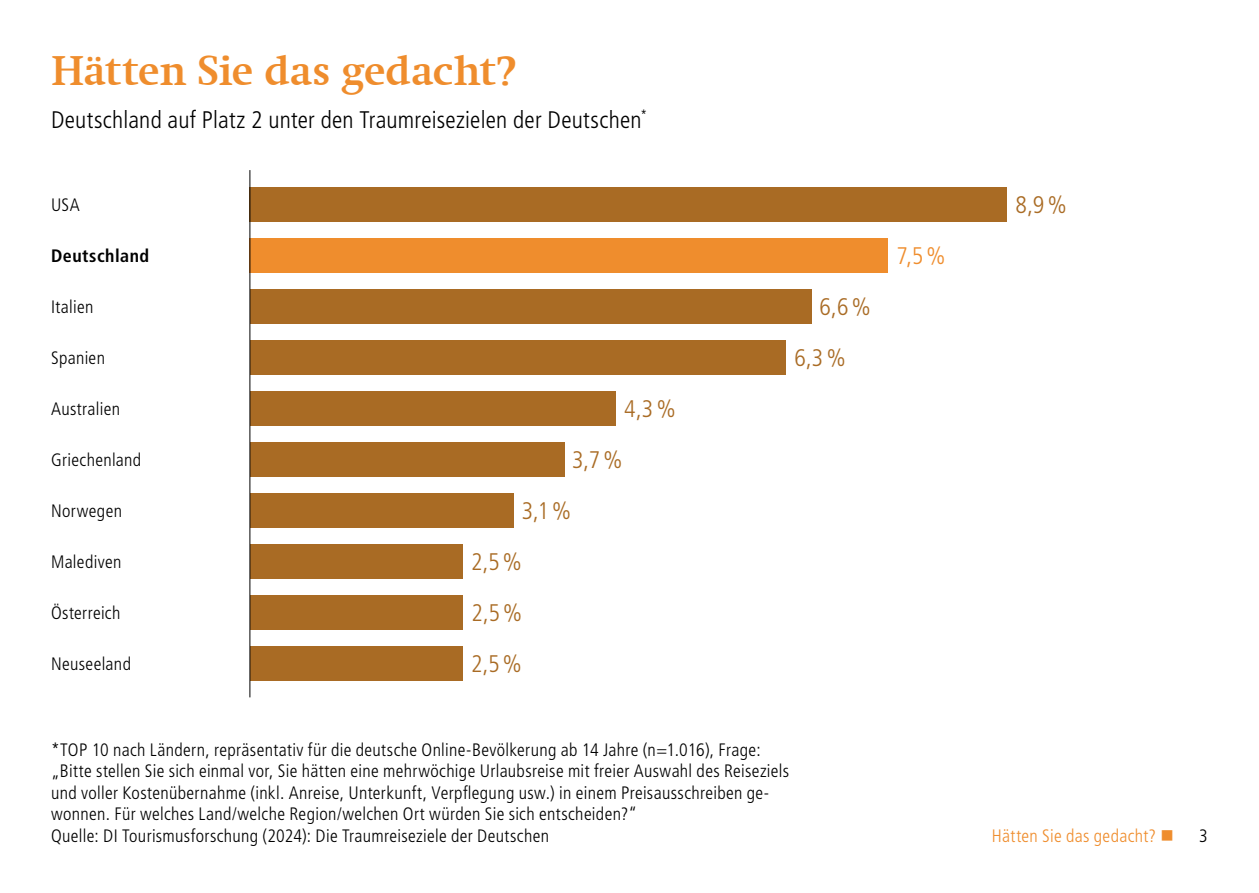
<style>
.page{position:relative;width:1259px;height:893px;background:#fff}
.page>*{position:absolute;margin:0;border:0;box-sizing:border-box;transform-origin:0 0}
.t1{font:700 42px "Swift Com";letter-spacing:-.01em;color:#ef8d2d}
.t2{font:300 condensed 24px "Frutiger LT Std";letter-spacing:.01em;color:#000}
.t3{font:300 condensed 24px/51px "Frutiger LT Std";color:#a96b24}
.t4{font:300 condensed 24px "Frutiger LT Std";color:#ef8d2d}
.t5{font:300 condensed 18px/21.6px "Frutiger LT Std";letter-spacing:.02em;color:#000}
.t6{font:300 condensed 18px "Frutiger LT Std";letter-spacing:.02em;color:#ef8d2d}
.t7{font:700 condensed 18px "Frutiger LT Std";letter-spacing:.03em;color:#000}
</style>
<div class="page">
<div style="left:250px;top:646px;width:212px;height:34px;background:#a96b24"></div>
<div style="left:250px;top:187px;width:757px;height:34px;background:#a96b24"></div>
<div style="left:250px;top:289px;width:561px;height:34px;background:#a96b24"></div>
<div style="left:250px;top:340px;width:536px;height:34px;background:#a96b24"></div>
<div style="left:250px;top:391px;width:365px;height:34px;background:#a96b24"></div>
<div style="left:250px;top:442px;width:314px;height:34px;background:#a96b24"></div>
<div style="left:250px;top:493px;width:263px;height:34px;background:#a96b24"></div>
<div style="left:250px;top:544px;width:212px;height:34px;background:#a96b24"></div>
<div style="left:250px;top:595px;width:212px;height:34px;background:#a96b24"></div>
<div style="left:250px;top:238px;width:638px;height:34px;background:#ef8d2d"></div>
<hr style="left:249px;top:170px;width:1px;height:527px;background:#000">
<h1 class="t1" style="left:51px;top:46px;width:466px">Hätten Sie das gedacht?</h1>
<h2 class="t2" style="left:51px;top:106px;width:598px">Deutschland auf Platz 2 unter den Traumreisezielen der Deutschen<sup>*</sup></h2>
<p class="t5" style="left:51px;top:194px;width:30px">USA</p>
<p class="t7" style="left:51px;top:245px;width:100px">Deutschland</p>
<p class="t5" style="left:51px;top:296px;width:44px">Italien</p>
<p class="t5" style="left:51px;top:347px;width:55px">Spanien</p>
<p class="t5" style="left:51px;top:398px;width:71px">Australien</p>
<p class="t5" style="left:51px;top:449px;width:92px">Griechenland</p>
<p class="t5" style="left:51px;top:500px;width:73px">Norwegen</p>
<p class="t5" style="left:51px;top:551px;width:72px">Malediven</p>
<p class="t5" style="left:51px;top:602px;width:71px">Österreich</p>
<p class="t5" style="left:51px;top:653px;width:81px">Neuseeland</p>
<h2 class="t3" style="left:471px;top:639px;width:53px">2,5%</h2>
<h2 class="t3" style="left:624px;top:384px;width:53px">4,3%</h2>
<h2 class="t3" style="left:572px;top:435px;width:52px">3,7%</h2>
<h2 class="t3" style="left:471px;top:486px;width:102px;text-indent:51px">3,1%<br>2,5%<br>2,5%</h2>
<h2 class="t3" style="left:794px;top:282px;width:78px;text-indent:25px">6,6%<br>6,3%</h2>
<p class="t5" style="left:51px;top:739px;width:739px">*TOP 10 nach Ländern, repräsentativ für die deutsche Online-Bevölkerung ab 14 Jahre (n=1.016), Frage: „Bitte stellen Sie sich einmal vor, Sie hätten eine mehrwöchige Urlaubsreise mit freier Auswahl des Reiseziels und voller Kostenübernahme (inkl. Anreise, Unterkunft, Verpflegung usw.) in einem Preisausschreiben ge&shy;wonnen. Für welches Land/welche Region/welchen Ort würden Sie sich entscheiden?“<br>Quelle: DI Tourismusforschung (2024): Die Traumreiseziele der Deutschen</p>
<h2 class="t4" style="left:896px;top:242px;width:51px">7,5%</h2>
<h2 class="t3" style="left:1015px;top:180px;width:53px">8,9%</h2>
<p class="t6" style="left:992px;top:825px;width:183px">Hätten Sie das gedacht? ■</p>
<p class="t5" style="left:1199px;top:825px;width:10px">3</p>
</div>
